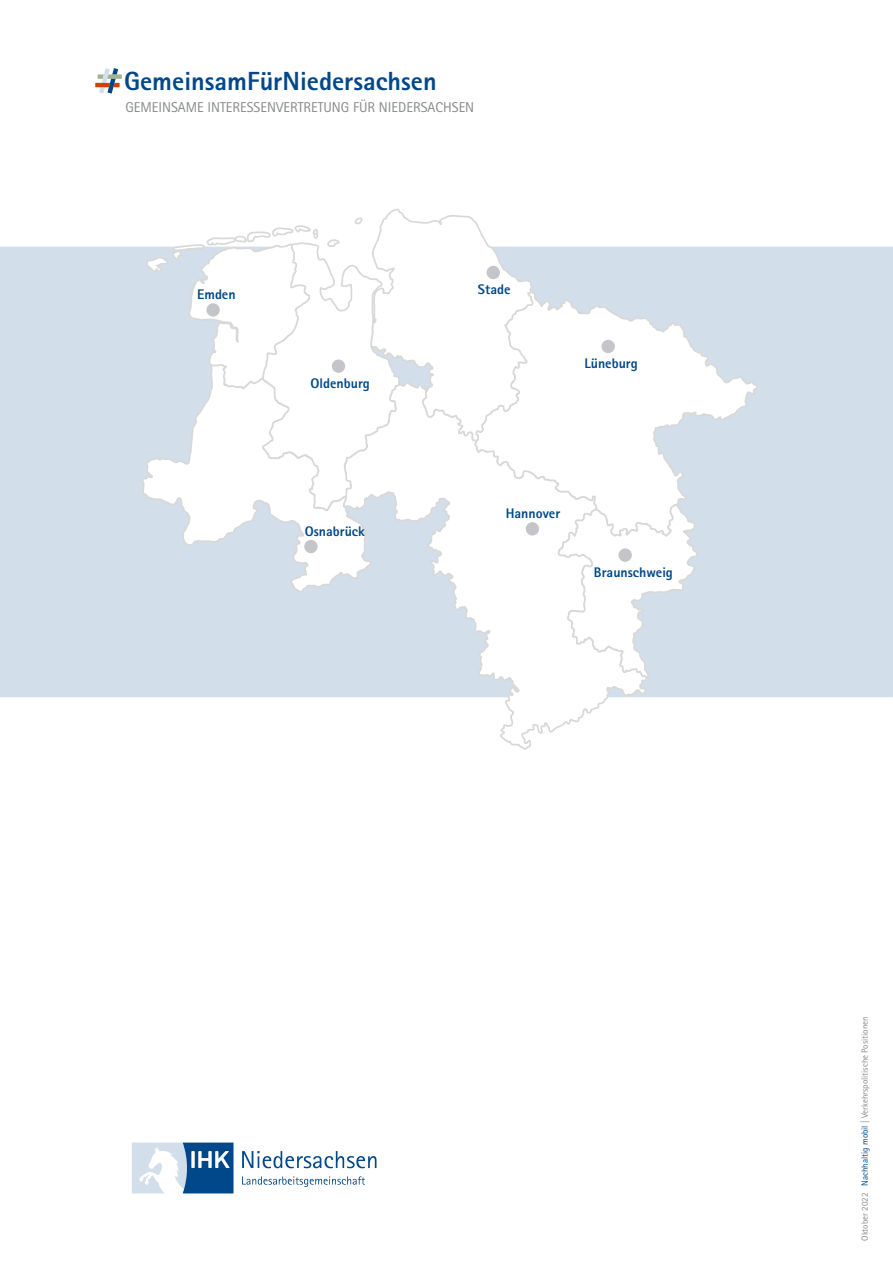
<style>
.page{position:relative;width:893px;height:1263px;background:#fff}
.page>*{position:absolute;margin:0;border:0;box-sizing:border-box;transform-origin:0 0}
.t1{font:800 26.25px "Rotis Sans Serif Pro";color:#004889}
.t2{font:14.25px "Rotis Sans Serif Pro";color:#87898a}
.t3{font:800 13.95px "Rotis Sans Serif Pro";color:#004889}
.t4{font:9px "Rotis Sans Serif Pro";color:#87898a}
.s1{color:#004889}
</style>
<div class="page">
<div style="left:0;top:247px;width:893px;height:450px;background:#d3deeb"></div>
<svg style="left:344px;top:513px;width:302px;height:236px"></svg>
<svg style="left:433px;top:289px;width:332px;height:255px"></svg>
<svg style="left:476px;top:292px;width:281px;height:243px"></svg>
<div style="left:136px;top:359px;width:238px;height:236px;background:#d3deeb"></div>
<svg style="left:143px;top:366px;width:227px;height:225px;fill:#d3deeb"></svg>
<svg style="left:555px;top:471px;width:144px;height:209px"></svg>
<svg style="left:145px;top:208px;width:391px;height:305px"></svg>
<div style="left:618px;top:548px;width:14px;height:14px;background:#c3c5c8;border-radius:50%"></div>
<div style="left:526px;top:522px;width:13px;height:13px;background:#c3c5c8;border-radius:50%"></div>
<div style="left:304px;top:540px;width:14px;height:13px;background:#c3c5c8;border-radius:50%"></div>
<div style="left:601px;top:340px;width:14px;height:13px;background:#c3c5c8;border-radius:50%"></div>
<div style="left:487px;top:266px;width:13px;height:13px;background:#c3c5c8;border-radius:50%"></div>
<div style="left:332px;top:359px;width:13px;height:14px;background:#c3c5c8;border-radius:50%"></div>
<div style="left:206px;top:303px;width:14px;height:14px;background:#c3c5c8;border-radius:50%"></div>
<svg style="left:132px;top:1142px;width:244px;height:51px"></svg>
<svg style="left:95px;top:68px;width:27px;height:26px"></svg>
<h1 class="t1" style="left:124px;top:64px;width:314px">GemeinsamFürNiedersachsen</h1>
<p class="t2" style="left:125px;top:99px;width:350px">GEMEINSAME INTERESSENVERTRETUNG FÜR NIEDERSACHSEN</p>
<p class="t3" style="left:197px;top:286px;width:40px">Emden</p>
<p class="t3" style="left:311px;top:374px;width:61px">Oldenburg</p>
<p class="t3" style="left:305px;top:522px;width:62px">Osnabrück</p>
<p class="t3" style="left:478px;top:280px;width:34px">Stade</p>
<p class="t3" style="left:584px;top:354px;width:55px">Lüneburg</p>
<p class="t3" style="left:506px;top:504px;width:56px">Hannover</p>
<p class="t3" style="left:594px;top:563px;width:80px">Braunschweig</p>
<p class="t4" style="left:859px;top:1241px;width:226px;rotate:-90deg">Oktober 2022 <span class="s1">Nachhaltig mobil</span> | Verkehrspolitische Positionen</p>
</div>
